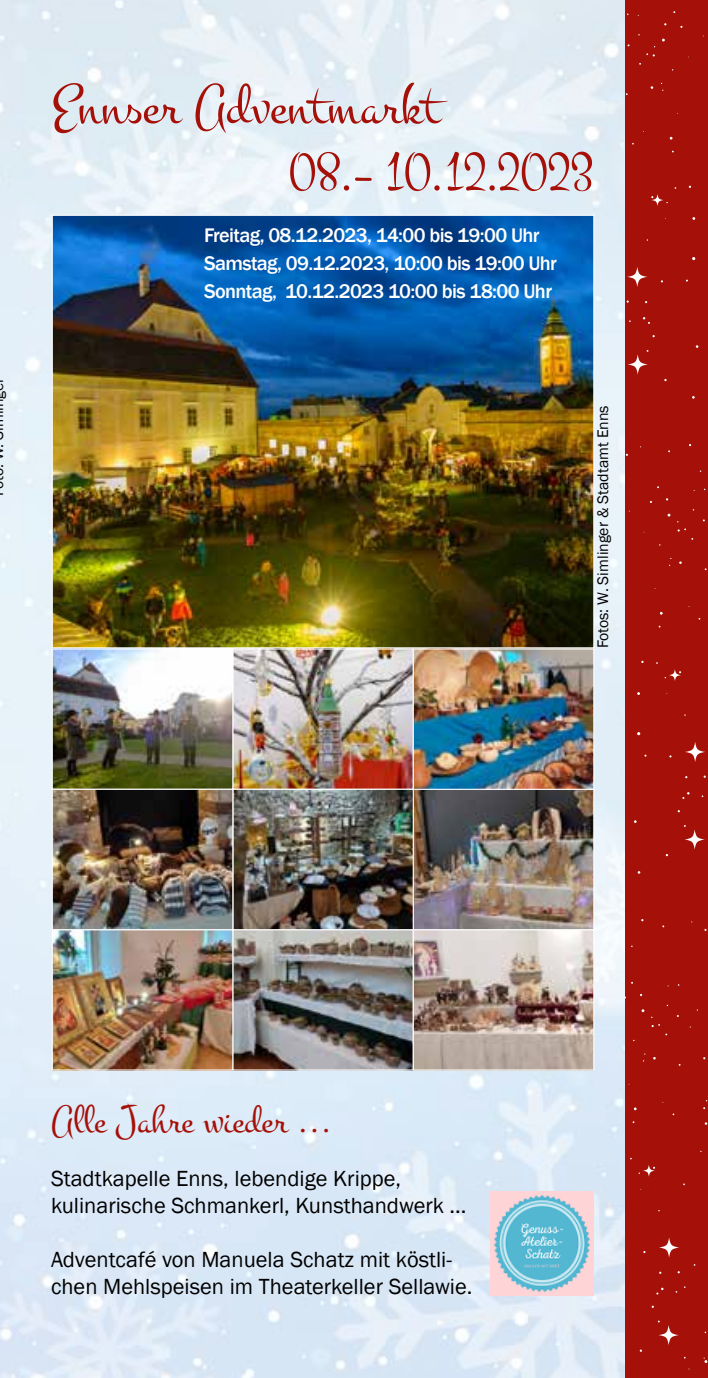
<style>
.page{position:relative;width:708px;height:1378px;background:#fff}
.page>*{position:absolute;margin:0;border:0;box-sizing:border-box;transform-origin:0 0}
.t1{font:58.5px/67.5px "Montez";color:#a51008}
.t2{font:40.5px "Montez";color:#a51008}
.t3{font:22.5px/27px "Franklin Gothic";color:#000}
.t4{font:500 20.25px/28.1px "Franklin Gothic";letter-spacing:-.03em;color:#fff}
.t5{font:15.75px "Franklin Gothic";color:#000}
</style>
<div class="page">
<div style="left:625px;top:0;width:83px;height:1378px;background:#a51008"></div>
<svg style="left:643px;top:317px;width:7px;height:7px"></svg>
<svg style="left:627px;top:267px;width:20px;height:20px"></svg>
<svg style="left:628px;top:354px;width:20px;height:20px"></svg>
<svg style="left:651px;top:194px;width:12px;height:12px"></svg>
<svg style="left:682px;top:792px;width:7px;height:7px"></svg>
<svg style="left:685px;top:742px;width:20px;height:20px"></svg>
<svg style="left:685px;top:829px;width:20px;height:20px"></svg>
<svg style="left:669px;top:669px;width:12px;height:12px"></svg>
<svg style="left:656px;top:1287px;width:7px;height:7px"></svg>
<svg style="left:659px;top:1237px;width:20px;height:20px"></svg>
<svg style="left:659px;top:1325px;width:20px;height:20px"></svg>
<svg style="left:643px;top:1164px;width:12px;height:12px"></svg>
<img style="left:54px;top:217px;width:538px;height:851px">
<div style="left:232px;top:648px;width:182px;height:142px;border:1px solid #fff"></div>
<div style="left:52px;top:648px;width:181px;height:142px;border:1px solid #fff"></div>
<div style="left:232px;top:929px;width:182px;height:141px;border:1px solid #fff"></div>
<div style="left:413px;top:929px;width:181px;height:141px;border:1px solid #fff"></div>
<div style="left:232px;top:789px;width:182px;height:141px;border:1px solid #fff"></div>
<div style="left:413px;top:789px;width:181px;height:141px;border:1px solid #fff"></div>
<div style="left:52px;top:929px;width:181px;height:141px;border:1px solid #fff"></div>
<div style="left:413px;top:648px;width:181px;height:142px;border:1px solid #fff"></div>
<div style="left:52px;top:789px;width:181px;height:141px;border:1px solid #fff"></div>
<img style="left:490px;top:1191px;width:104px;height:104px">
<p class="t5" style="left:-12px;top:398px;width:9px;rotate:-90deg">g</p>
<p class="t5" style="left:-12px;top:447px;width:5px;rotate:-90deg">.</p>
<h1 class="t1" style="left:289px;top:75px;width:306px;text-indent:-237px">Ennser Adventmarkt<br>08.– 10.12.2023</h1>
<p class="t4" style="left:204px;top:221px;width:354px">Freitag, 08.12.2023, 14:00 bis 19:00 Uhr<br>Samstag, 09.12.2023, 10:00 bis 19:00 Uhr<br>Sonntag, 10.12.2023 10:00 bis 18:00 Uhr</p>
<p class="t5" style="left:593px;top:648px;width:245px;rotate:-90deg">Fotos: W. Simlinger &amp; Stadtamt Enns</p>
<h2 class="t2" style="left:51px;top:1095px;width:282px">Alle Jahre wieder ...</h2>
<p class="t3" style="left:51px;top:1165px;width:417px">Stadtkapelle Enns, lebendige Krippe, kulinarische Schmankerl, Kunsthandwerk ...</p>
<p class="t3" style="left:51px;top:1246px;width:423px">Adventcafé von Manuela Schatz mit köstli&shy;chen Mehlspeisen im Theaterkeller Sellawie.</p>
</div>
